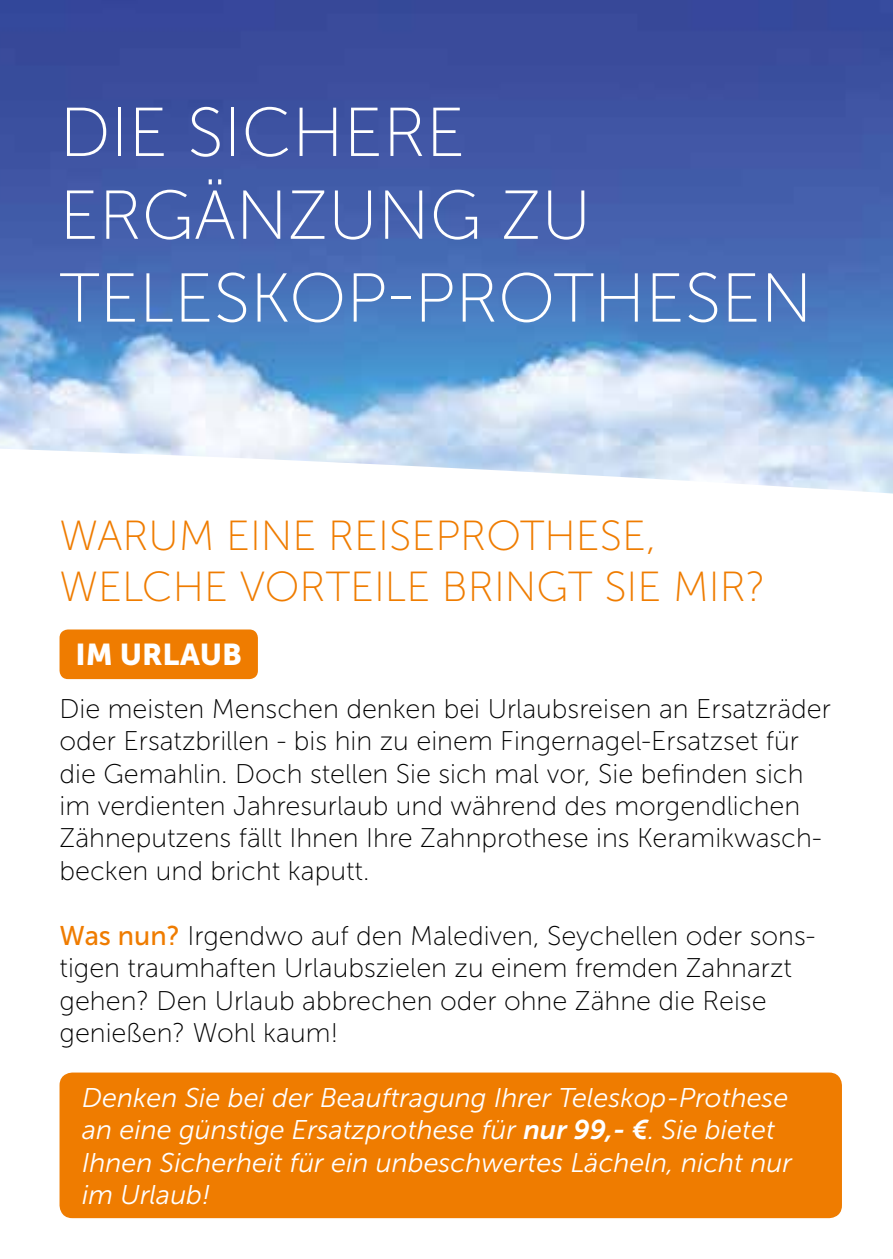
<style>
.page{position:relative;width:893px;height:1259px;background:#fff}
.page>*{position:absolute;margin:0;border:0;box-sizing:border-box;transform-origin:0 0}
.t1{font:69px/82.8px "Museo Sans 100";color:#fff}
.t2{font:42px/50.4px "Museo Sans 100";color:#ef7c00}
.t3{font:30px "Museo Sans 900";color:#fff}
.t4{font:27px/32.4px "Museo Sans 100";color:#000}
.t5{font:italic 27px/32.4px "Museo Sans 300";color:#fff}
.s1{font-family:"Museo Sans 500";color:#ef7c00}
.s2{font-family:"Museo Sans 700"}
</style>
<div class="page">
<img style="left:0;top:0;width:893px;height:493px">
<div style="left:60px;top:1072px;width:782px;height:146px;background:#ef7c00;border-radius:13px"></div>
<div style="left:60px;top:629px;width:198px;height:50px;background:#ef7c00;border-radius:9px"></div>
<h1 class="t1" style="left:60px;top:92px;width:754px">DIE SICHERE<br>ERGÄNZUNG ZU<br>TELESKOP-PROTHESEN</h1>
<h2 class="t2" style="left:60px;top:511px;width:707px">WARUM EINE REISEPROTHESE,<br>WELCHE VORTEILE BRINGT SIE MIR?</h2>
<p class="t3" style="left:75px;top:637px;width:168px">IM URLAUB</p>
<p class="t4" style="left:60px;top:692px;width:773px">Die meisten Menschen denken bei Urlaubsreisen an Ersatzräder oder Ersatzbrillen - bis hin zu einem Fingernagel-Ersatzset für die Gemahlin. Doch stellen Sie sich mal vor, Sie befinden sich im verdienten Jahresurlaub und während des morgendlichen Zähneputzens fällt Ihnen Ihre Zahnprothese ins Keramikwasch&shy;becken und bricht kaputt.</p>
<p class="t4" style="left:60px;top:919px;width:757px"><span class="s1">Was nun?</span> Irgendwo auf den Malediven, Seychellen oder sons&shy;tigen traumhaften Urlaubszielen zu einem fremden Zahnarzt gehen? Den Urlaub abbrechen oder ohne Zähne die Reise genießen? Wohl kaum!</p>
<p class="t5" style="left:82px;top:1081px;width:711px">Denken Sie bei der Beauftragung Ihrer Teleskop-Prothese an eine günstige Ersatzprothese für <span class="s2">nur 99,- €</span>. Sie bietet Ihnen Sicherheit für ein unbeschwertes Lächeln, nicht nur im Urlaub!</p>
</div>
